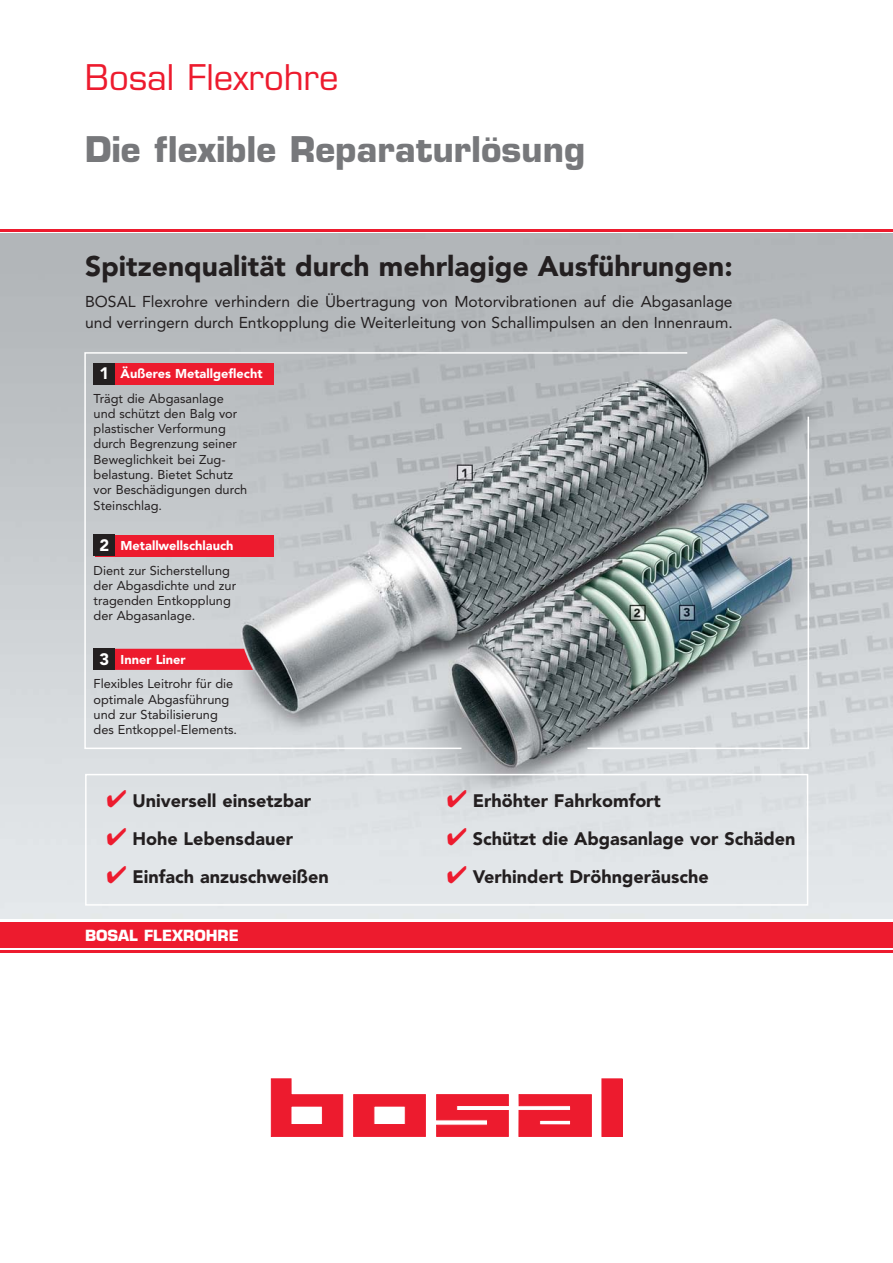
<style>
.page{position:relative;width:893px;height:1263px;background:#fff}
.page>*{position:absolute;margin:0;border:0;box-sizing:border-box;transform-origin:0 0}
.t1{font:700 34.5px "Eurostile LT";color:#77787b}
.t2{font:34.5px "Eurostile LT";color:#ed1b2e}
.t3{font:900 28.2px "Avenir LT";color:#231f20}
.t4{font:900 18px "Avenir LT";color:#231f20}
.t5{font:900 16.5px "Avenir LT";color:#fff}
.t6{font:15.6px/21.9px "Avenir LT";color:#231f20}
.t7{font:700 15px "Eurostile LT";color:#fff}
.t8{font:12.75px/15.3px "Avenir LT";color:#231f20}
.t9{font:900 12.75px "Avenir LT";color:#fff}
.s1{color:#ed1b2e}
</style>
<div class="page">
<img style="left:0;top:234px;width:892px;height:684px">
<hr style="left:0;top:230px;width:892px;height:2px;background:#ed1b2e">
<div style="left:0;top:923px;width:892px;height:25px;background:#ed1b2e"></div>
<hr style="left:0;top:950px;width:892px;height:2px;background:#ed1b2e">
<svg style="left:436px;top:1094px;width:72px;height:43px;background:#ef3b4b"></svg>
<svg style="left:271px;top:1079px;width:72px;height:58px"></svg>
<svg style="left:353px;top:1094px;width:72px;height:43px"></svg>
<svg style="left:518px;top:1094px;width:73px;height:43px;background:#e34"></svg>
<div style="left:602px;top:1079px;width:20px;height:57px;background:#ed1b2e"></div>
<div style="left:85px;top:774px;width:723px;height:132px;border:2px solid #fff"></div>
<svg style="left:84px;top:351px;width:604px;height:399px;background:#b4b1b4"></svg>
<svg style="left:586px;top:415px;width:223px;height:335px;background:#98a2a4"></svg>
<svg style="left:115px;top:649px;width:138px;height:21px;background:#e81f31"></svg>
<div style="left:94px;top:649px;width:21px;height:21px;background:#231f20"></div>
<h1 class="t2" style="left:85px;top:61px;width:255px">Bosal Flexrohre</h1>
<h1 class="t1" style="left:85px;top:137px;width:502px">Die flexible Reparaturlösung</h1>
<h2 class="t3" style="left:85px;top:256px;width:649px">Spitzenqualität durch mehrlagige Ausführungen:</h2>
<p class="t6" style="left:85px;top:291px;width:649px">BOSAL Flexrohre verhindern die Übertragung von Motorvibrationen auf die Abgasanlage und verringern durch Entkopplung die Weiterleitung von Schallimpulsen an den Innenraum.</p>
<p class="t5" style="left:99px;top:367px;width:11px">1</p>
<p class="t9" style="left:121px;top:369px;width:143px">Äußeres Metallgeflecht</p>
<p class="t8" style="left:94px;top:391px;width:155px">Trägt die Abgasanlage und schützt den Balg vor plastischer Verformung durch Begrenzung seiner<br>Beweglichkeit bei Zug&shy;belastung. Bietet Schutz vor Beschädigungen durch<br>Steinschlag.</p>
<p class="t5" style="left:99px;top:539px;width:11px">2</p>
<p class="t9" style="left:121px;top:541px;width:114px">Metallwellschlauch</p>
<p class="t8" style="left:94px;top:563px;width:144px">Dient zur Sicherstellung der Abgasdichte und zur tragenden Entkopplung der Abgasanlage.</p>
<p class="t5" style="left:99px;top:653px;width:11px">3</p>
<p class="t8" style="left:94px;top:677px;width:145px">Flexibles Leitrohr für die optimale Abgasführung und zur Stabilisierung des Entkoppel-Elements.</p>
<p class="t9" style="left:121px;top:655px;width:67px">Inner Liner</p>
<h3 class="t4" style="left:106px;top:795px;width:206px"><span class="s1">✔</span> Universell einsetzbar</h3>
<h3 class="t4" style="left:106px;top:832px;width:188px"><span class="s1">✔</span> Hohe Lebensdauer</h3>
<h3 class="t4" style="left:106px;top:870px;width:224px"><span class="s1">✔</span> Einfach anzuschweißen</h3>
<p class="t7" style="left:85px;top:931px;width:155px">BOSAL FLEXROHRE</p>
<h3 class="t4" style="left:446px;top:795px;width:216px"><span class="s1">✔</span> Erhöhter Fahrkomfort</h3>
<h3 class="t4" style="left:446px;top:832px;width:350px"><span class="s1">✔</span> Schützt die Abgasanlage vor Schäden</h3>
<h3 class="t4" style="left:446px;top:870px;width:263px"><span class="s1">✔</span> Verhindert Dröhngeräusche</h3>
</div>
